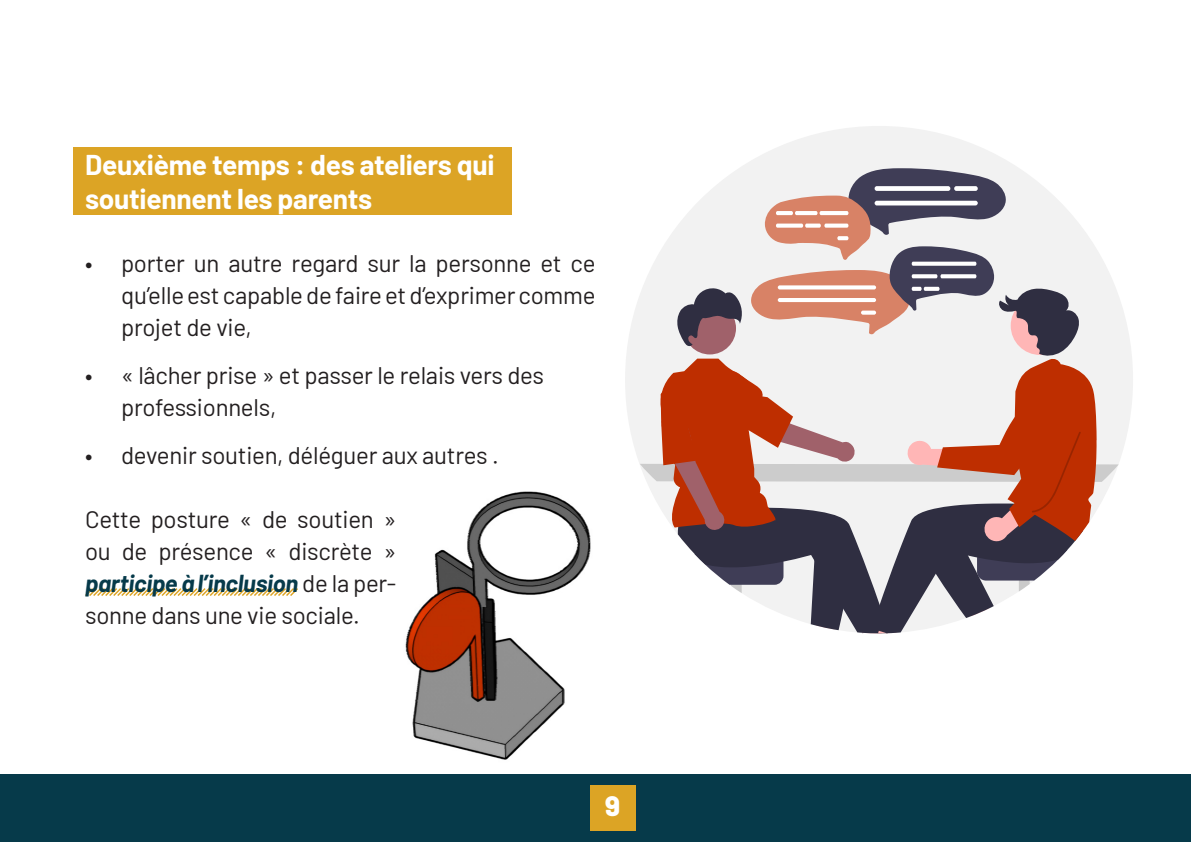
<style>
.page{position:relative;width:1191px;height:842px;background:#fff}
.page>*{position:absolute;margin:0;border:0;box-sizing:border-box;transform-origin:0 0}
.ST-T2{font:700 28px/33.6px "Barlow";letter-spacing:-.01em;color:#fff}
.t1{font:800 28px "Barlow";color:#fff}
.ST-Texte{font:24px/32px "Barlow";letter-spacing:-.01em;color:#231f20;text-align:justify}
.s1{font-weight:700;font-style:italic;color:#063a4a}
</style>
<div class="page">
<div style="left:0;top:774px;width:1191px;height:68px;background:#063a4a"></div>
<div style="left:590px;top:785px;width:45px;height:46px;background:#dca425"></div>
<div style="left:74px;top:147px;width:438px;height:68px;background:#dca425"></div>
<svg style="left:85px;top:588px;width:213px;height:8px"></svg>
<svg style="left:625px;top:126px;width:508px;height:339px"></svg>
<svg style="left:640px;top:168px;width:478px;height:466px"></svg>
<hr style="left:776px;top:211px;width:17px;height:4px;background:#fff;border-radius:2px">
<hr style="left:795px;top:211px;width:22px;height:4px;background:#fff;border-radius:2px">
<hr style="left:819px;top:211px;width:29px;height:4px;background:#fff;border-radius:2px">
<svg style="left:776px;top:224px;width:27px;height:4px"></svg>
<svg style="left:805px;top:224px;width:16px;height:4px"></svg>
<svg style="left:824px;top:224px;width:24px;height:4px"></svg>
<svg style="left:837px;top:236px;width:11px;height:4px"></svg>
<img style="left:405px;top:491px;width:186px;height:269px">
<p class="ST-T2" style="left:85px;top:146px;width:411px">Deuxième temps : des ateliers qui soutiennent les parents</p>
<p class="ST-Texte" style="left:121px;top:246px;width:476px;text-indent:-36px">• porter un autre regard sur la personne et ce qu’elle est capable de faire et d’exprimer comme projet de vie,</p>
<p class="ST-Texte" style="left:121px;top:358px;width:424px;text-indent:-36px">• « lâcher prise » et passer le relais vers des professionnels,</p>
<p class="ST-Texte" style="left:85px;top:438px;width:415px">• devenir soutien, déléguer aux autres .</p>
<p class="ST-Texte" style="left:85px;top:502px;width:313px">Cette posture « de soutien » ou de présence « discrète » <span class="s1">participe à l’inclusion</span> de la per&shy;sonne dans une vie sociale.</p>
<p class="t1" style="left:605px;top:785px;width:16px">9</p>
</div>
